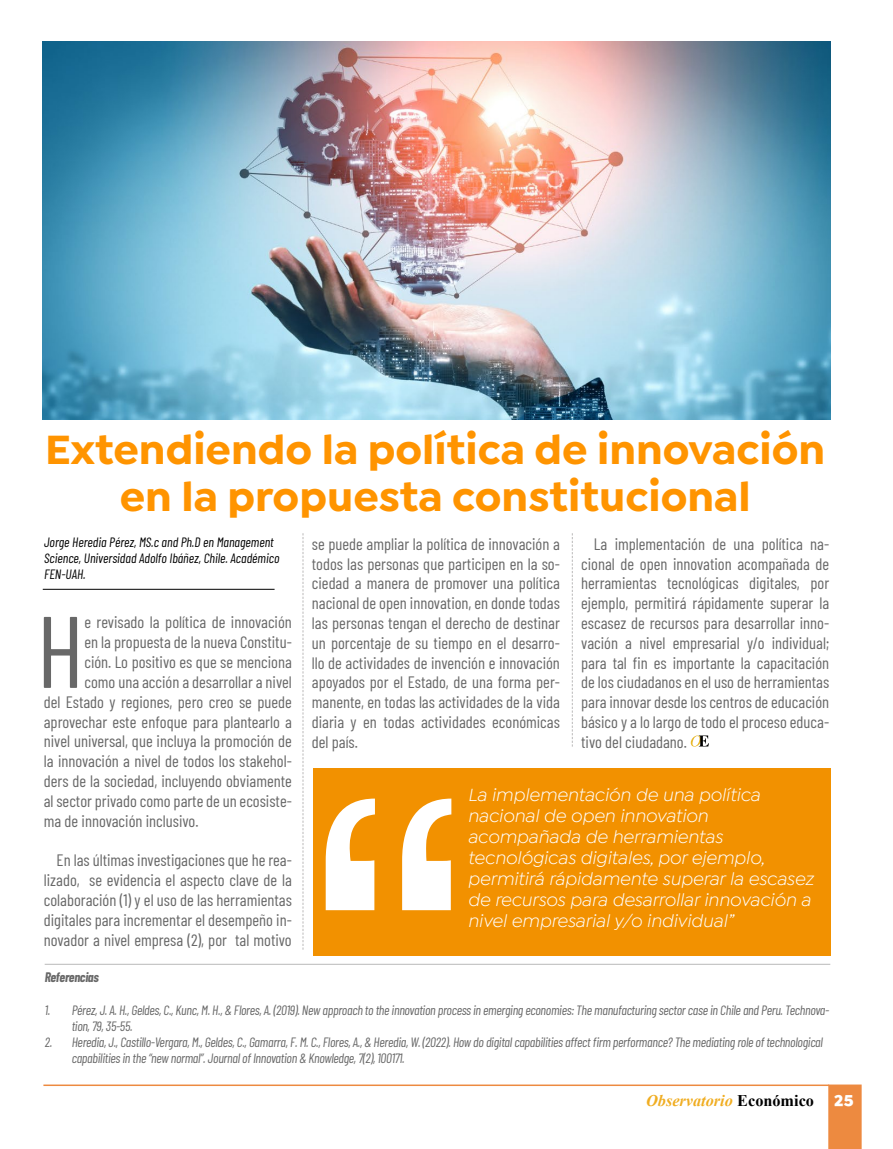
<style>
.page{position:relative;width:893px;height:1149px;background:#fff}
.page>*{position:absolute;margin:0;border:0;box-sizing:border-box;transform-origin:0 0}
.t1{font:101.4px "Barlow Condensed";color:#686868}
.t2{font:700 43.5px/46.5px "Isidora Sans";color:#ff9400;text-align:center}
.t3{font:italic 18.75px/21px "Isidora Sans";color:#fff}
.t4{font:16.5px/19.8px "Barlow Condensed";color:#686868;text-align:justify}
.t5{font:italic 700 16.2px "Times New Roman";color:#f0ad21}
.t6{font:italic 13.5px/16.2px "Barlow Condensed";letter-spacing:-.02em;color:#686868}
.t7{font:italic 13.5px/16.2px "Barlow Condensed";color:#000}
.t8{font:italic 700 13.5px "Barlow Condensed";letter-spacing:-.02em;color:#686868}
.s1{font-style:normal;color:#000}
.s2{font-family:"Isidora Sans";font-weight:900;font-style:normal;color:#fff}
</style>
<div class="page">
<svg style="left:828px;top:1084px;width:34px;height:64px;background:#ed8d45"></svg>
<hr style="left:43px;top:1084px;width:786px;height:1px;background:#ed8a40">
<div style="left:313px;top:767px;width:517px;height:188px;background:#f29100"></div>
<svg style="left:326px;top:798px;width:125px;height:111px"></svg>
<svg style="left:572px;top:533px;width:1px;height:213px"></svg>
<svg style="left:303px;top:533px;width:1px;height:416px"></svg>
<img style="left:43px;top:42px;width:787px;height:377px">
<hr style="left:43px;top:588px;width:232px;height:1px;background:#000">
<svg style="left:691px;top:735px;width:18px;height:11px"></svg>
<hr style="left:45px;top:963px;width:785px;height:1px;background:#bab9b9">
<h2 class="t2" style="left:45px;top:426px;width:782px">Extendiendo la política de innovación en la propuesta constitucional</h2>
<p class="t7" style="left:44px;top:532px;width:237px">Jorge Heredia Pérez, MS.c and Ph.D en Management<br>Science, Universidad Adolfo Ibáñez, Chile. Académico<br>FEN-UAH.</p>
<h1 class="t1" style="left:37px;top:578px;width:49px">H</h1>
<p class="t4" style="left:84px;top:611px;width:209px">e revisado la política de innovación</p>
<p class="t4" style="left:84px;top:631px;width:209px">en la propuesta de la nueva Constitu-</p>
<p class="t4" style="left:84px;top:650px;width:209px">ción. Lo positivo es que se menciona</p>
<p class="t4" style="left:84px;top:670px;width:209px">como una acción a desarrollar a nivel</p>
<p class="t4" style="left:44px;top:690px;width:250px">del Estado y regiones, pero creo se puede</p>
<p class="t4" style="left:44px;top:710px;width:250px">aprovechar este enfoque para plantearlo a</p>
<p class="t4" style="left:44px;top:730px;width:250px">nivel universal, que incluya la promoción de</p>
<p class="t4" style="left:44px;top:749px;width:250px">la innovación a nivel de todos los stakehol-</p>
<p class="t4" style="left:44px;top:769px;width:250px">ders de la sociedad, incluyendo obviamente</p>
<p class="t4" style="left:44px;top:789px;width:250px">al sector privado como parte de un ecosiste-</p>
<p class="t4" style="left:44px;top:809px;width:156px">ma de innovación inclusivo.</p>
<p class="t4" style="left:44px;top:848px;width:250px;text-indent:13px">En las últimas investigaciones que he rea&shy;lizado, se evidencia el aspecto clave de la colaboración (1) y el uso de las herramientas digitales para incrementar el desempeño in&shy;novador a nivel empresa (2), por tal motivo</p>
<p class="t4" style="left:312px;top:532px;width:250px">se puede ampliar la política de innovación a todos las personas que participen en la so&shy;ciedad a manera de promover una política nacional de open innovation, en donde todas las personas tengan el derecho de destinar un porcentaje de su tiempo en el desarro&shy;llo de actividades de invención e innovación apoyados por el Estado, de una forma per&shy;manente, en todas las actividades de la vida diaria y en todas actividades económicas del país.</p>
<p class="t4" style="left:581px;top:532px;width:250px;text-indent:13px">La implementación de una política na&shy;cional de open innovation acompañada de herramientas tecnológicas digitales, por ejemplo, permitirá rápidamente superar la escasez de recursos para desarrollar inno&shy;vación a nivel empresarial y/o individual; para tal fin es importante la capacitación de los ciudadanos en el uso de herramientas para innovar desde los centros de educación básico y a lo largo de todo el proceso educa&shy;tivo del ciudadano.</p>
<p class="t3" style="left:468px;top:784px;width:347px">La implementación de una política nacional de open innovation acompañada de herramientas tecnológicas digitales, por ejemplo, permitirá rápidamente superar la escasez de recursos para desarrollar innovación a nivel empresarial y/o individual”</p>
<p class="t8" style="left:45px;top:967px;width:56px">Referencias</p>
<p class="t6" style="left:72px;top:1000px;width:759px;text-indent:-27px">1. Pérez, J. A. H., Geldes, C., Kunc, M. H., &amp; Flores, A. (2019). New approach to the innovation process in emerging economies: The manufacturing sector case in Chile and Peru. Technova&shy;tion, 79, 35-55.</p>
<p class="t6" style="left:72px;top:1032px;width:753px;text-indent:-27px">2. Heredia, J., Castillo-Vergara, M., Geldes, C., Gamarra, F. M. C., Flores, A., &amp; Heredia, W. (2022). How do digital capabilities affect firm performance? The mediating role of technological capabilities in the “new normal”. Journal of Innovation &amp; Knowledge, 7(2), 100171.</p>
<p class="t5" style="left:646px;top:1088px;width:209px">Observatorio <span class="s1">Económico</span> <span class="s2">25</span></p>
</div>
